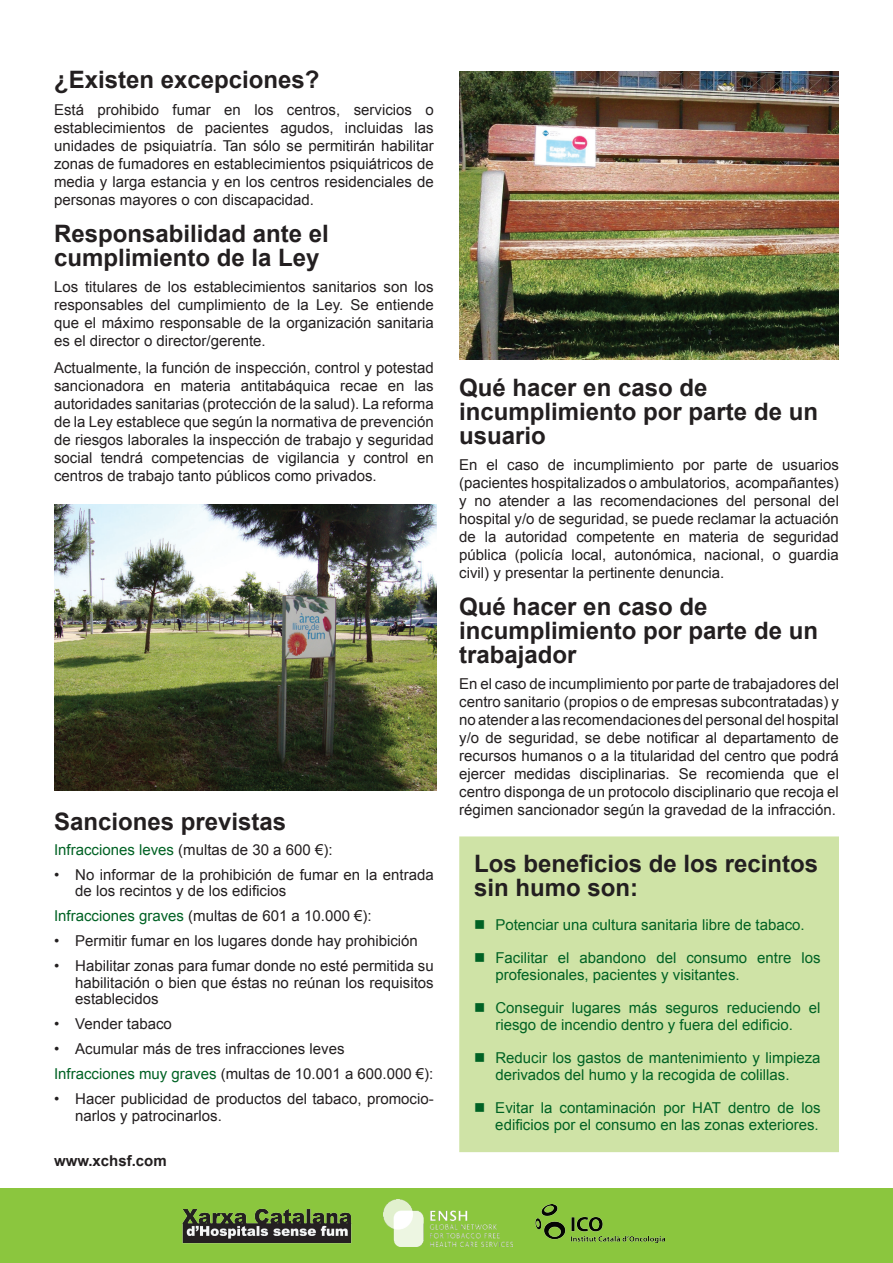
<style>
.page{position:relative;width:893px;height:1263px;background:#fff}
.page>*{position:absolute;margin:0;border:0;box-sizing:border-box;transform-origin:0 0}
.t1{font:700 24px/24px "Arial";color:#231f20}
.t2{font:15px/18px "Arial";color:#231f20;text-align:justify}
.t3{font:15px/16.5px "Arial";color:#006224}
.t4{font:700 15px "Arial";color:#231f20}
.s1{color:#006224}
</style>
<div class="page">
<img style="left:459px;top:71px;width:380px;height:288px">
<div style="left:0;top:1188px;width:893px;height:75px;background:#8bc63e"></div>
<div style="left:459px;top:836px;width:380px;height:316px;background:#cfe3a6;border:2px solid #cfe3a6"></div>
<img style="left:54px;top:504px;width:382px;height:287px">
<img style="left:535px;top:1204px;width:129px;height:38px">
<img style="left:383px;top:1199px;width:130px;height:47px">
<img style="left:179px;top:1188px;width:172px;height:66px">
<h1 class="t1" style="left:54px;top:69px;width:267px">¿Existen excepciones?</h1>
<p class="t2" style="left:54px;top:101px;width:381px">Está prohibido fumar en los centros, servicios o establecimientos de pacientes agudos, incluidas las unidades de psiquiatría. Tan sólo se permitirán habilitar zonas de fumadores en establecimientos psiquiátricos de media y larga estancia y en los centros residenciales de personas mayores o con discapacidad.</p>
<h1 class="t1" style="left:54px;top:222px;width:276px">Responsabilidad ante el cumplimiento de la Ley</h1>
<p class="t2" style="left:54px;top:278px;width:381px">Los titulares de los establecimientos sanitarios son los responsables del cumplimiento de la Ley. Se entiende que el máximo responsable de la organización sanitaria es el director o director/gerente.</p>
<p class="t2" style="left:54px;top:359px;width:381px">Actualmente, la función de inspección, control y potestad sancionadora en materia antitabáquica recae en las autoridades sanitarias (protección de la salud). La reforma de la Ley establece que según la normativa de prevención de riesgos laborales la inspección de trabajo y seguridad social tendrá competencias de vigilancia y control en centros de trabajo tanto públicos como privados.</p>
<h1 class="t1" style="left:54px;top:810px;width:234px">Sanciones previstas</h1>
<p class="t2" style="left:54px;top:840px;width:280px"><span class="s1">Infracciones leves</span> (multas de 30 a 600 €):</p>
<p class="t2" style="left:75px;top:866px;width:360px;line-height:16.5px;text-indent:-21px">• No informar de la prohibición de fumar en la entrada de los recintos y de los edificios</p>
<p class="t2" style="left:54px;top:907px;width:319px"><span class="s1">Infracciones graves</span> (multas de 601 a 10.000 €):</p>
<p class="t2" style="left:54px;top:932px;width:365px">• Permitir fumar en los lugares donde hay prohibición</p>
<p class="t2" style="left:75px;top:958px;width:360px;line-height:16.5px;text-indent:-21px">• Habilitar zonas para fumar donde no esté permitida su habilitación o bien que éstas no reúnan los requisitos establecidos</p>
<p class="t2" style="left:54px;top:1015px;width:119px">• Vender tabaco</p>
<p class="t2" style="left:54px;top:1036px;width:381px;line-height:25px">• Acumular más de tres infracciones leves<br><span class="s1">Infracciones muy graves</span> (multas de 10.001 a 600.000 €):</p>
<p class="t2" style="left:75px;top:1091px;width:360px;line-height:16.5px;text-indent:-21px">• Hacer publicidad de productos del tabaco, promocio&shy;narlos y patrocinarlos.</p>
<p class="t4" style="left:54px;top:1151px;width:114px">www.xchsf.com</p>
<h1 class="t1" style="left:459px;top:376px;width:360px">Qué hacer en caso de incumplimiento por parte de un usuario</h1>
<p class="t2" style="left:459px;top:456px;width:381px">En el caso de incumplimiento por parte de usuarios (pacientes hospitalizados o ambulatorios, acompañantes) y no atender a las recomendaciones del personal del hospital y/o de seguridad, se puede reclamar la actuación de la autoridad competente en materia de seguridad pública (policía local, autonómica, nacional, o guardia civil) y presentar la pertinente denuncia.</p>
<h1 class="t1" style="left:459px;top:595px;width:360px">Qué hacer en caso de incumplimiento por parte de un trabajador</h1>
<p class="t2" style="left:459px;top:675px;width:381px">En el caso de incumplimiento por parte de trabajadores del centro sanitario (propios o de empresas subcontratadas) y no atender a las recomendaciones del personal del hospital y/o de seguridad, se debe notificar al departamento de recursos humanos o a la titularidad del centro que podrá ejercer medidas disciplinarias. Se recomienda que el centro disponga de un protocolo disciplinario que recoja el régimen sancionador según la gravedad de la infracción.</p>
<h1 class="t1" style="left:474px;top:853px;width:346px">Los beneficios de los recintos sin humo son:</h1>
<p class="t3" style="left:495px;top:916px;width:311px">Potenciar una cultura sanitaria libre de tabaco.</p>
<p class="t3" style="left:495px;top:950px;width:327px">Facilitar el abandono del consumo entre los profesionales, pacientes y visitantes.</p>
<p class="t3" style="left:495px;top:1000px;width:327px">Conseguir lugares más seguros reduciendo el riesgo de incendio dentro y fuera del edificio.</p>
<p class="t3" style="left:495px;top:1050px;width:327px">Reducir los gastos de mantenimiento y limpieza derivados del humo y la recogida de colillas.</p>
<p class="t3" style="left:495px;top:1100px;width:327px">Evitar la contaminación por HAT dentro de los edificios por el consumo en las zonas exteriores.</p>
</div>
